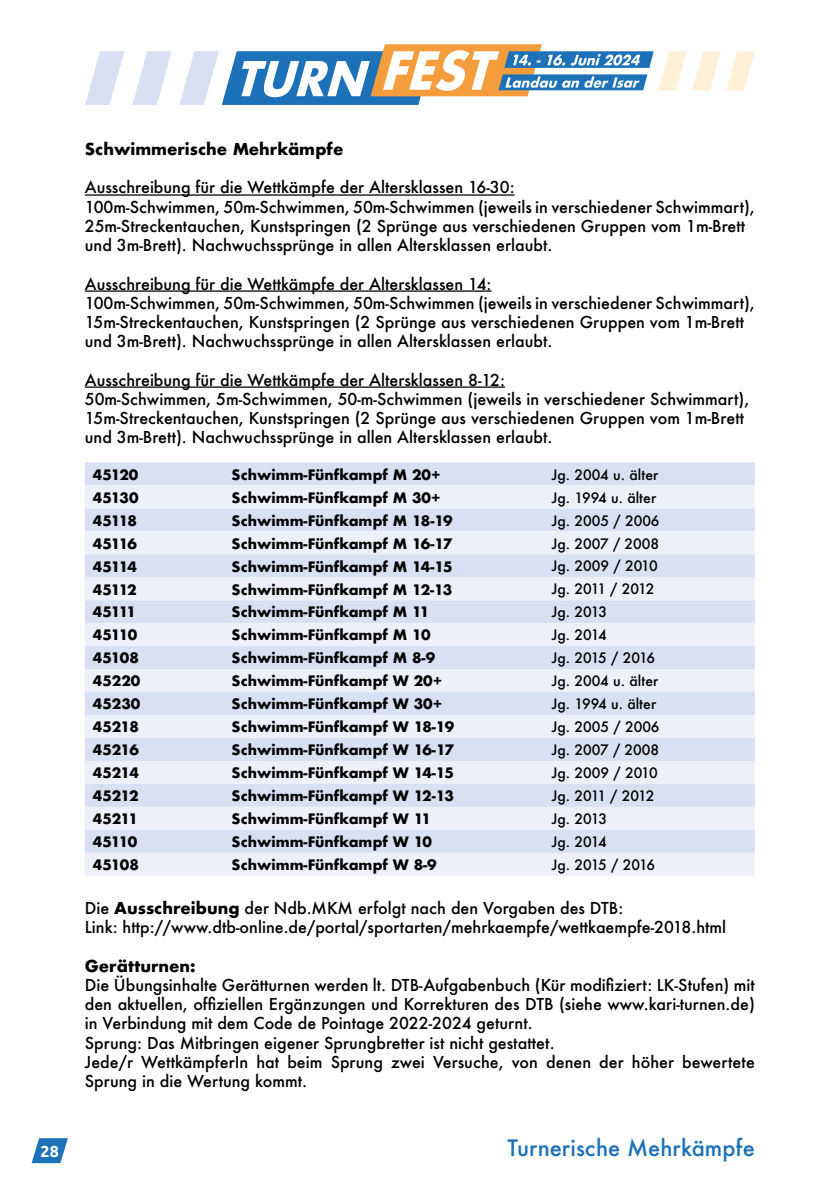
<style>
.page{position:relative;width:840px;height:1191px;background:#fff}
.page>*{position:absolute;margin:0;border:0;box-sizing:border-box;transform-origin:0 0}
.t1{font:500 22px "Futura";color:#1d71b8}
.t2{font:500 16px/19.2px "Futura";color:#000}
.t3{font:700 16px "Futura";color:#000}
.t4{font:700 16px "Ubuntu";color:#fff}
.t5{font:700 14px "Futura";color:#000}
.t6{font:500 14px "Futura";color:#000}
.t7{font:500 14px "Futura";letter-spacing:-.075em;color:#000}
.s1{font-weight:700}
</style>
<div class="page">
<svg style="left:32px;top:1138px;width:36px;height:25px"></svg>
<svg style="left:85px;top:44px;width:669px;height:61px"></svg>
<hr style="left:85px;top:194px;width:429px;height:2px;background:#000">
<hr style="left:85px;top:290px;width:406px;height:2px;background:#000">
<hr style="left:85px;top:386px;width:419px;height:2px;background:#000">
<div style="left:85px;top:462px;width:669px;height:23px;background:#dae0f3"></div>
<svg style="left:85px;top:485px;width:669px;height:390px;background:#e4e8f6"></svg>
<p class="t4" style="left:41px;top:1141px;width:20px">28</p>
<p class="t3" style="left:85px;top:137px;width:260px">Schwimmerische Mehrkämpfe</p>
<p class="t2" style="left:85px;top:178px;width:671px">Ausschreibung für die Wettkämpfe der Altersklassen 16-30:<br>100m-Schwimmen, 50m-Schwimmen, 50m-Schwimmen (jeweils in verschiedener Schwimmart), 25m-Streckentauchen, Kunstspringen (2 Sprünge aus verschiedenen Gruppen vom 1m-Brett und 3m-Brett). Nachwuchssprünge in allen Altersklassen erlaubt.</p>
<p class="t2" style="left:85px;top:274px;width:671px">Ausschreibung für die Wettkämpfe der Altersklassen 14:<br>100m-Schwimmen, 50m-Schwimmen, 50m-Schwimmen (jeweils in verschiedener Schwimmart), 15m-Streckentauchen, Kunstspringen (2 Sprünge aus verschiedenen Gruppen vom 1m-Brett und 3m-Brett). Nachwuchssprünge in allen Altersklassen erlaubt.</p>
<p class="t2" style="left:85px;top:370px;width:665px">Ausschreibung für die Wettkämpfe der Altersklassen 8-12:<br>50m-Schwimmen, 5m-Schwimmen, 50-m-Schwimmen (jeweils in verschiedener Schwimmart), 15m-Streckentauchen, Kunstspringen (2 Sprünge aus verschiedenen Gruppen vom 1m-Brett und 3m-Brett). Nachwuchssprünge in allen Altersklassen erlaubt.</p>
<p class="t5" style="left:93px;top:464px;width:47px">45120</p>
<p class="t5" style="left:231px;top:464px;width:210px">Schwimm-Fünfkampf M 20+</p>
<p class="t6" style="left:551px;top:465px;width:108px">Jg. 2004 u. älter</p>
<p class="t5" style="left:93px;top:487px;width:47px">45130</p>
<p class="t5" style="left:231px;top:487px;width:210px">Schwimm-Fünfkampf M 30+</p>
<p class="t6" style="left:551px;top:488px;width:106px">Jg. 1994 u. älter</p>
<p class="t5" style="left:93px;top:510px;width:46px">45118</p>
<p class="t5" style="left:231px;top:510px;width:222px">Schwimm-Fünfkampf M 18-19</p>
<p class="t6" style="left:551px;top:511px;width:109px">Jg. 2005 / 2006</p>
<p class="t5" style="left:93px;top:533px;width:46px">45116</p>
<p class="t5" style="left:231px;top:533px;width:222px">Schwimm-Fünfkampf M 16-17</p>
<p class="t6" style="left:551px;top:534px;width:109px">Jg. 2007 / 2008</p>
<p class="t5" style="left:93px;top:556px;width:46px">45114</p>
<p class="t5" style="left:231px;top:556px;width:222px">Schwimm-Fünfkampf M 14-15</p>
<p class="t6" style="left:551px;top:556px;width:107px">Jg. 2009 / 2010</p>
<p class="t5" style="left:93px;top:579px;width:45px">45112</p>
<p class="t5" style="left:231px;top:579px;width:222px">Schwimm-Fünfkampf M 12-13</p>
<p class="t7" style="left:551px;top:579px;width:104px">Jg. 2011 / 2012</p>
<p class="t5" style="left:93px;top:602px;width:45px">45111</p>
<p class="t5" style="left:231px;top:602px;width:199px">Schwimm-Fünfkampf M 11</p>
<p class="t6" style="left:551px;top:602px;width:57px">Jg. 2013</p>
<p class="t5" style="left:93px;top:625px;width:46px">45110</p>
<p class="t5" style="left:231px;top:625px;width:200px">Schwimm-Fünfkampf M 10</p>
<p class="t6" style="left:551px;top:625px;width:57px">Jg. 2014</p>
<p class="t5" style="left:93px;top:648px;width:47px">45108</p>
<p class="t5" style="left:231px;top:648px;width:205px">Schwimm-Fünfkampf M 8-9</p>
<p class="t7" style="left:551px;top:648px;width:105px">Jg. 2015 / 2016</p>
<p class="t5" style="left:93px;top:671px;width:49px">45220</p>
<p class="t5" style="left:231px;top:671px;width:212px">Schwimm-Fünfkampf W 20+</p>
<p class="t6" style="left:551px;top:671px;width:108px">Jg. 2004 u. älter</p>
<p class="t5" style="left:93px;top:694px;width:49px">45230</p>
<p class="t5" style="left:231px;top:694px;width:212px">Schwimm-Fünfkampf W 30+</p>
<p class="t6" style="left:551px;top:694px;width:106px">Jg. 1994 u. älter</p>
<p class="t5" style="left:93px;top:717px;width:47px">45218</p>
<p class="t5" style="left:231px;top:717px;width:224px">Schwimm-Fünfkampf W 18-19</p>
<p class="t6" style="left:551px;top:717px;width:109px">Jg. 2005 / 2006</p>
<p class="t5" style="left:93px;top:740px;width:48px">45216</p>
<p class="t5" style="left:231px;top:740px;width:224px">Schwimm-Fünfkampf W 16-17</p>
<p class="t6" style="left:551px;top:740px;width:109px">Jg. 2007 / 2008</p>
<p class="t5" style="left:93px;top:763px;width:48px">45214</p>
<p class="t5" style="left:231px;top:763px;width:224px">Schwimm-Fünfkampf W 14-15</p>
<p class="t6" style="left:551px;top:763px;width:107px">Jg. 2009 / 2010</p>
<p class="t5" style="left:93px;top:786px;width:47px">45212</p>
<p class="t5" style="left:231px;top:786px;width:224px">Schwimm-Fünfkampf W 12-13</p>
<p class="t7" style="left:551px;top:786px;width:104px">Jg. 2011 / 2012</p>
<p class="t5" style="left:93px;top:809px;width:47px">45211</p>
<p class="t5" style="left:231px;top:809px;width:201px">Schwimm-Fünfkampf W 11</p>
<p class="t6" style="left:551px;top:809px;width:57px">Jg. 2013</p>
<p class="t5" style="left:93px;top:831px;width:46px">45110</p>
<p class="t5" style="left:231px;top:831px;width:202px">Schwimm-Fünfkampf W 10</p>
<p class="t6" style="left:551px;top:832px;width:57px">Jg. 2014</p>
<p class="t5" style="left:93px;top:854px;width:47px">45108</p>
<p class="t5" style="left:231px;top:854px;width:206px">Schwimm-Fünfkampf W 8-9</p>
<p class="t7" style="left:551px;top:855px;width:105px">Jg. 2015 / 2016</p>
<p class="t2" style="left:85px;top:898px;width:642px">Die <span class="s1">Ausschreibung</span> der Ndb.MKM erfolgt nach den Vorgaben des DTB:<br>Link: http://www.dtb-online.de/portal/sportarten/mehrkaempfe/wettkaempfe-2018.html</p>
<p class="t3" style="left:85px;top:954px;width:112px">Gerätturnen:</p>
<p class="t2" style="left:85px;top:975px;width:671px">Die Übungsinhalte Gerätturnen werden lt. DTB-Aufgabenbuch (Kür modifiziert: LK-Stufen) mit den aktuellen, offiziellen Ergänzungen und Korrekturen des DTB (siehe www.kari-turnen.de) in Verbindung mit dem Code de Pointage 2022-2024 geturnt.<br>Sprung: Das Mitbringen eigener Sprungbretter ist nicht gestattet.<br>Jede/r WettkämpferIn hat beim Sprung zwei Versuche, von denen der höher bewertete Sprung in die Wertung kommt.</p>
<h1 class="t1" style="left:507px;top:1133px;width:249px">Turnerische Mehrkämpfe</h1>
</div>
